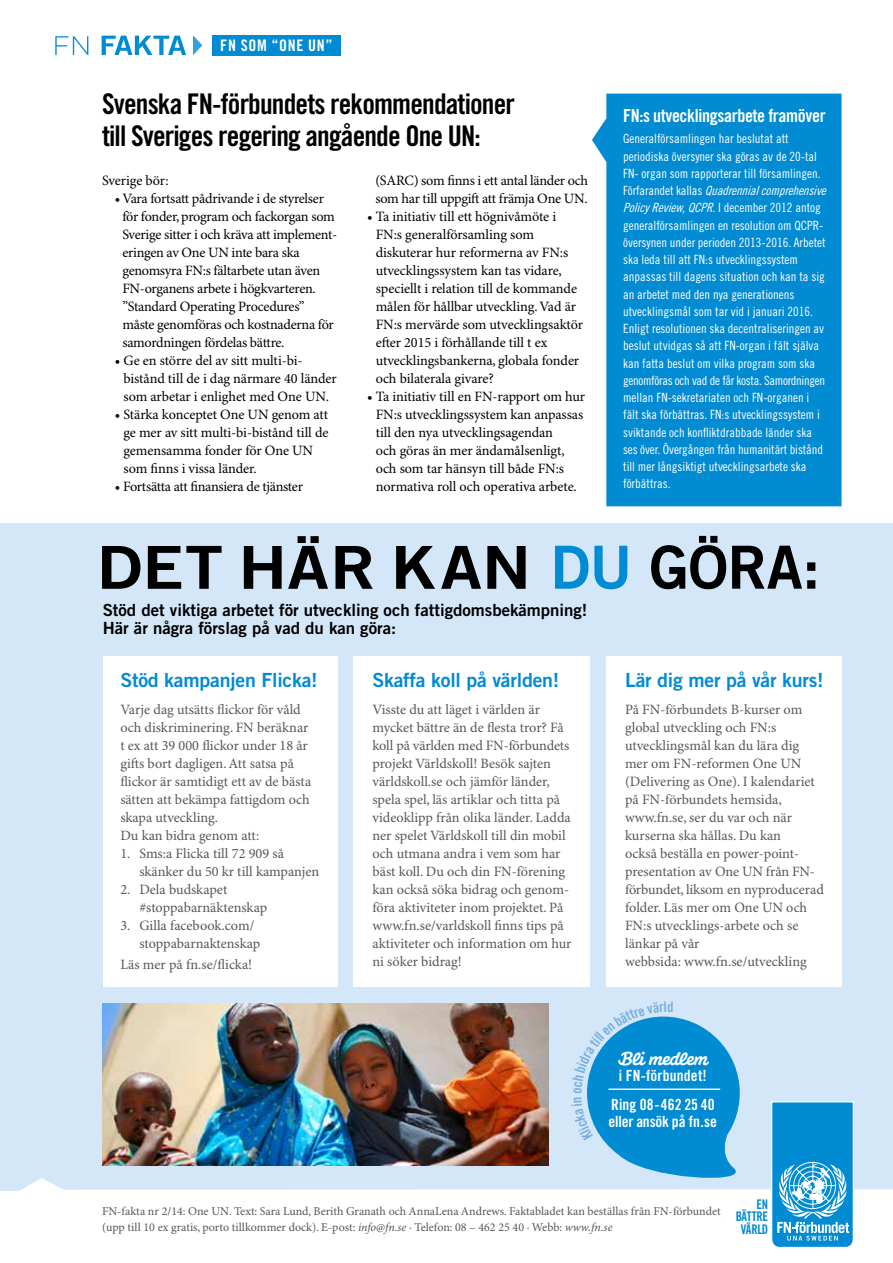
<style>
.page{position:relative;width:893px;height:1263px;background:#fff}
.page>*{position:absolute;margin:0;border:0;box-sizing:border-box;transform-origin:0 0}
.t1{font:59.4px "Trade Gothic LT Std Bd 2";letter-spacing:-.01em;color:#000}
.t2{font:28.5px/31.5px "Trade Gothic LT Std Bd Cn 20";letter-spacing:-.03em;color:#000}
.t3{font:19.5px "Trade Gothic LT Std Bd 2";letter-spacing:-.01em;color:#008bd2}
.t4{font:700 18.3px "Susa";color:#fff}
.t5{font:18px "Trade Gothic LT Std Bd Cn 20";letter-spacing:-.02em;color:#fff}
.t6{font:16.8px/18px "Trade Gothic LT Std Bd 2";color:#000}
.t7{font:15.9px "Trade Gothic LT Std Bd Cn 20";letter-spacing:.04em;color:#fff}
.t8{font:15.45px/28.7px "Trade Gothic LT Std Bd Cn 20";letter-spacing:.01em;color:#fff;text-align:center}
.t9{font:15.45px "Trade Gothic LT Std Bd Cn 20";letter-spacing:-.01em;color:#fff}
.t10{font:14.25px/18px "Minion Pro";color:#575756}
.t11{font:14.25px/18px "Minion Pro";letter-spacing:-.01em;color:#000}
.t12{font:13.35px/12.3px "Trade Gothic Bold Cond Twenty";letter-spacing:-.025em;color:#008bd2;text-align:right;scale:.95 1}
.t13{font:12.75px/17.2px "Trade Gothic LT Std Cn 18";color:#fff}
.t14{font:12px/16.5px "Minion Pro";color:#575756}
.s1{font-style:italic}
.s2{color:#008bd2}
</style>
<div class="page">
<div style="left:0;top:524px;width:893px;height:739px;background:#d4e7f8"></div>
<div style="left:606px;top:656px;width:236px;height:330px;background:#fff"></div>
<div style="left:354px;top:656px;width:236px;height:330px;background:#fff"></div>
<div style="left:103px;top:656px;width:235px;height:330px;background:#fff"></div>
<svg style="left:0;top:1178px;width:893px;height:85px;fill:#fff"></svg>
<svg style="left:771px;top:1101px;width:83px;height:147px"></svg>
<svg style="left:102px;top:36px;width:84px;height:19px"></svg>
<svg style="left:55px;top:36px;width:33px;height:19px"></svg>
<div style="left:212px;top:35px;width:128px;height:20px;background:#008bd2"></div>
<svg style="left:193px;top:35px;width:9px;height:20px"></svg>
<svg style="left:102px;top:536px;width:424px;height:53px"></svg>
<img style="left:102px;top:1003px;width:447px;height:162px">
<div style="left:592px;top:94px;width:249px;height:412px;background:#008bd2"></div>
<svg style="left:572px;top:1016px;width:180px;height:169px"></svg>
<p class="t7" style="left:220px;top:36px;width:114px">FN SOM “ONE UN”</p>
<h2 class="t2" style="left:102px;top:88px;width:414px">Svenska FN-förbundets rekommendationer till Sveriges regering angående One UN:</h2>
<p class="t11" style="left:102px;top:172px;width:68px">Sverige bör:</p>
<p class="t11" style="left:122px;top:190px;width:216px;text-indent:-8px">• Vara fortsatt pådrivande i de styrelser för fonder, program och fackorgan som Sverige sitter i och kräva att implement&shy;eringen av One UN inte bara ska genomsyra FN:s fältarbete utan även FN-organens arbete i högkvarteren. ”Standard Operating Procedures” måste genomföras och kostnaderna för samordningen fördelas bättre.</p>
<p class="t11" style="left:123px;top:352px;width:215px;text-indent:-9px">• Ge en större del av sitt multi-bi&shy;bistånd till de i dag närmare 40 länder som arbetar i enlighet med One UN.</p>
<p class="t11" style="left:123px;top:406px;width:207px;text-indent:-9px">• Stärka konceptet One UN genom att ge mer av sitt multi-bi-bistånd till de gemensamma fonder för One UN som finns i vissa länder.</p>
<p class="t11" style="left:115px;top:478px;width:190px">• Fortsätta att finansiera de tjänster</p>
<p class="t11" style="left:375px;top:172px;width:214px">(SARC) som finns i ett antal länder och som har till uppgift att främja One UN.</p>
<p class="t11" style="left:376px;top:208px;width:209px;text-indent:-9px">• Ta initiativ till ett högnivåmöte i FN:s generalförsamling som diskuterar hur reformerna av FN:s utvecklingssystem kan tas vidare, speciellt i relation till de kommande målen för hållbar utveckling. Vad är FN:s mervärde som utvecklingsaktör efter 2015 i förhållande till t ex utvecklingsbankerna, globala fonder och bilaterala givare?</p>
<p class="t11" style="left:376px;top:388px;width:211px;text-indent:-9px">• Ta initiativ till en FN-rapport om hur FN:s utvecklingssystem kan anpassas till den nya utvecklingsagendan<br>och göras än mer ändamålsenligt, och som tar hänsyn till både FN:s normativa roll och operativa arbete.</p>
<p class="t5" style="left:623px;top:104px;width:204px">FN:s utvecklingsarbete framöver</p>
<p class="t13" style="left:623px;top:130px;width:208px">Generalförsamlingen har beslutat att periodiska översyner ska göras av de 20-tal FN- organ som rapporterar till församlingen.<br>F ö r f a r a n d e t k a l l a s <span class="s1">Quadrennialcomprehensive PolicyReview,QCPR</span>. I d e c e m b e r 2 0 1 2 a n t o g generalförsamlingen en resolution om QCPR&shy;översynen under perioden 2013-2016. Arbetet ska leda till att FN:s utvecklingssystem anpassas till dagens situation och kan ta sig an arbetet med den nya generationens utvecklingsmål som tar vid i januari 2016.<br>Enligt resolutionen ska decentraliseringen av beslut utvidgas så att FN-organ i fält själva kan fatta beslut om vilka program som ska genomföras och vad de får kosta. Samordningen mellan FN-sekretariaten och FN-organen i<br>fält ska förbättras. FN:s utvecklingssystem i sviktande och konfliktdrabbade länder ska ses över. Övergången från humanitärt bistånd till mer långsiktigt utvecklingsarbete ska förbättras.</p>
<h1 class="t1" style="left:550px;top:531px;width:271px"><span class="s2">DU</span> GÖRA:</h1>
<p class="t6" style="left:103px;top:601px;width:486px">Stöd det viktiga arbetet för utveckling och fattigdomsbekämpning!<br>Här är några förslag på vad du kan göra:</p>
<h3 class="t3" style="left:120px;top:668px;width:199px">Stöd kampanjen Flicka!</h3>
<p class="t10" style="left:120px;top:700px;width:192px">Varje dag utsätts flickor för våld och diskriminering. FN beräknar t ex att 39 000 flickor under 18 år gifts bort dagligen. Att satsa på flickor är samtidigt ett av de bästa sätten att bekämpa fattigdom och skapa utveckling.<br>Du kan bidra genom att:</p>
<p class="t10" style="left:139px;top:844px;width:181px;text-indent:-19px">1. Sms:a Flicka till 72 909 så skänker du 50 kr till kampanjen</p>
<p class="t10" style="left:139px;top:880px;width:129px;text-indent:-19px">2. Dela budskapet #stoppabarnäktenskap</p>
<p class="t10" style="left:139px;top:916px;width:122px;text-indent:-19px">3. Gilla facebook.com/ stoppabarnaktenskap</p>
<p class="t10" style="left:120px;top:956px;width:133px">Läs mer på fn.se/flicka!</p>
<h3 class="t3" style="left:372px;top:668px;width:188px">Skaffa koll på världen!</h3>
<p class="t10" style="left:372px;top:700px;width:201px">Visste du att läget i världen är mycket bättre än de flesta tror? Få koll på världen med FN-förbundets projekt Världskoll! Besök sajten världskoll.se och jämför länder, spela spel, läs artiklar och titta på videoklipp från olika länder. Ladda ner spelet Världskoll till din mobil och utmana andra i vem som har bäst koll. Du och din FN-förening kan också söka bidrag och genom&shy;föra aktiviteter inom projektet. På www.fn.se/varldskoll finns tips på aktiviteter och information om hur ni söker bidrag!</p>
<h3 class="t3" style="left:625px;top:668px;width:200px">Lär dig mer på vår kurs!</h3>
<p class="t10" style="left:625px;top:700px;width:200px">På FN-förbundets B-kurser om global utveckling och FN:s utvecklingsmål kan du lära dig mer om FN-reformen One UN (Delivering as One). I kalendariet på FN-förbundets hemsida, www.fn.se, ser du var och när kurserna ska hållas. Du kan<br>också beställa en power-point&shy;presentation av One UN från FN&shy;förbundet, liksom en nyproducerad folder. Läs mer om One UN och<br>FN:s utvecklings-arbete och se länkar på vår<br>webbsida: www.fn.se/utveckling</p>
<p class="t4" style="left:618px;top:1046px;width:91px">Bli medlem</p>
<p class="t8" style="left:611px;top:1061px;width:105px">i FN-förbundet!<br>Ring 08 -462 25 40</p>
<p class="t9" style="left:609px;top:1112px;width:110px">eller ansök på fn.se</p>
<p class="t14" style="left:102px;top:1203px;width:620px">FN-fakta nr 2/14: One UN. Text: Sara Lund, Berith Granath och AnnaLena Andrews. Faktabladet kan beställas från FN-förbundet (upp till 10 ex gratis, porto tillkommer dock). E-post: <span class="s1">info@fn.se</span> · Telefon: 08 – 462 25 40 · Webb: <span class="s1">www.fn.se</span></p>
<p class="t12" style="left:736px;top:1198px;width:36px">EN<br>BÄTTRE<br>VÄRLD</p>
</div>
